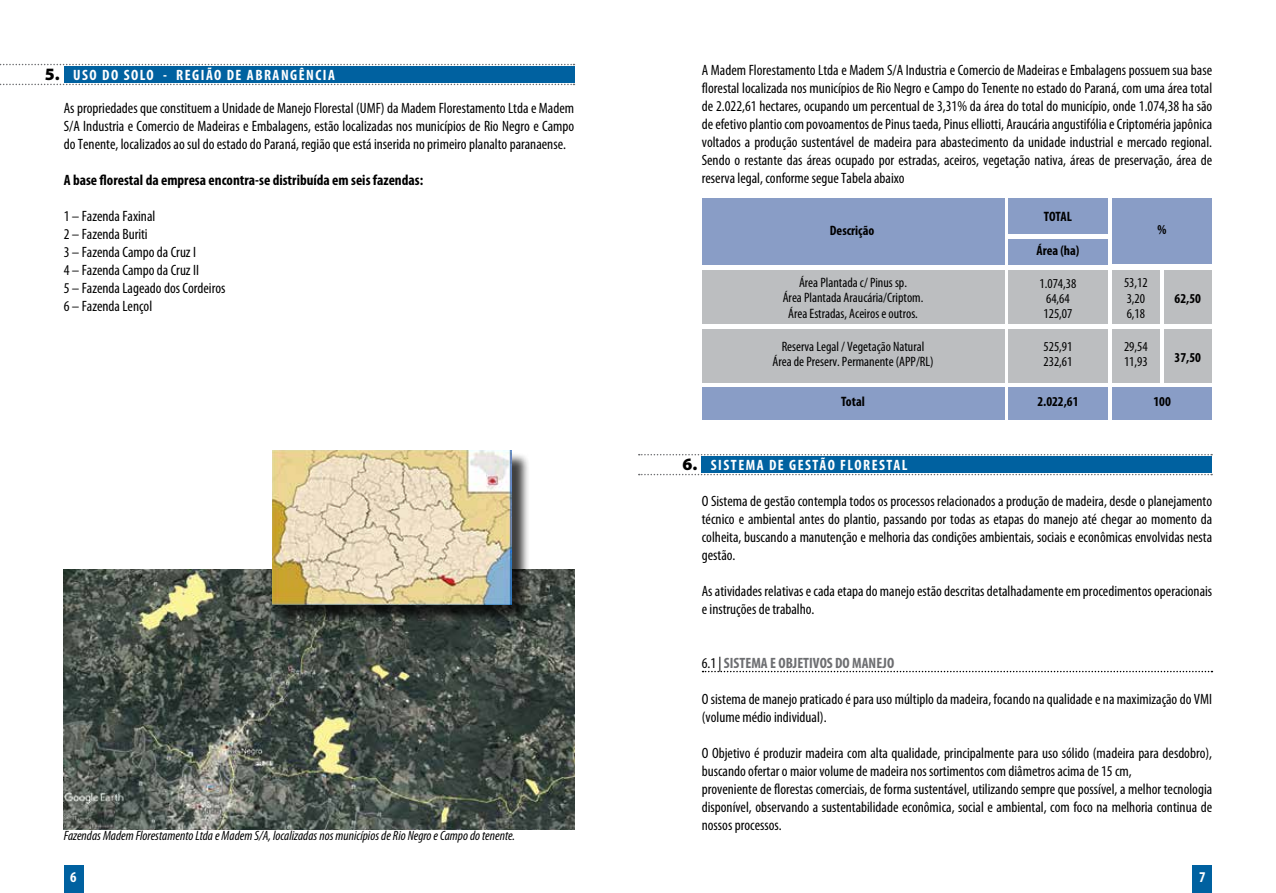
<style>
.page{position:relative;width:1276px;height:893px;background:#fff}
.page>*{position:absolute;margin:0;border:0;box-sizing:border-box;transform-origin:0 0}
.t1{font:900 17.4px "Myriad Pro";color:#000}
.t2{font:condensed 15px/18px "Myriad Pro";color:#000}
.t3{font:700 condensed 15px "Myriad Pro";color:#000}
.t4{font:700 condensed 15px "Myriad Pro";letter-spacing:.1em;color:#fff}
.t5{font:700 condensed 15px "Myriad Pro";color:#6d6e71}
.t6{font:condensed 13.65px/15.1px "Myriad Pro";color:#000}
.t7{font:700 condensed 13.65px "Myriad Pro";color:#000}
.t8{font:italic condensed 13.5px "Myriad Pro";color:#000}
.s1{font-weight:900;font-stretch:normal;font-size:17.4px;color:#000}
.s2{font-weight:400;color:#000}
</style>
<div class="page">
<div style="left:64px;top:66px;width:510px;height:17px;background:#0061a0"></div>
<svg style="left:0;top:64px;width:574px;height:1px"></svg>
<svg style="left:0;top:84px;width:574px;height:1px"></svg>
<svg style="left:702px;top:671px;width:510px;height:1px"></svg>
<div style="left:701px;top:456px;width:511px;height:17px;background:#0061a0"></div>
<svg style="left:639px;top:454px;width:573px;height:1px"></svg>
<svg style="left:639px;top:474px;width:573px;height:1px"></svg>
<div style="left:702px;top:199px;width:302px;height:66px;background:#899dc6"></div>
<div style="left:702px;top:387px;width:302px;height:33px;background:#899dc6"></div>
<div style="left:1008px;top:387px;width:100px;height:33px;background:#899dc6"></div>
<div style="left:1112px;top:387px;width:100px;height:33px;background:#899dc6"></div>
<div style="left:702px;top:270px;width:302px;height:54px;background:#bcbec0"></div>
<div style="left:702px;top:330px;width:302px;height:53px;background:#bcbec0"></div>
<div style="left:1008px;top:270px;width:100px;height:54px;background:#bcbec0"></div>
<div style="left:1008px;top:330px;width:100px;height:53px;background:#bcbec0"></div>
<div style="left:1112px;top:270px;width:47px;height:54px;background:#bcbec0"></div>
<div style="left:1112px;top:330px;width:47px;height:53px;background:#bcbec0"></div>
<div style="left:1164px;top:270px;width:48px;height:54px;background:#bcbec0"></div>
<div style="left:1164px;top:330px;width:48px;height:53px;background:#bcbec0"></div>
<div style="left:1008px;top:199px;width:100px;height:35px;background:#899dc6"></div>
<div style="left:1112px;top:199px;width:100px;height:65px;background:#899dc6"></div>
<div style="left:1008px;top:239px;width:100px;height:26px;background:#899dc6"></div>
<div style="left:1192px;top:866px;width:20px;height:27px;background:#0061a0"></div>
<div style="left:64px;top:866px;width:19px;height:27px;background:#0061a0"></div>
<img style="left:64px;top:570px;width:510px;height:259px">
<div style="left:274px;top:452px;width:256px;height:172px;background:#000;opacity:.75"></div>
<img style="left:272px;top:450px;width:240px;height:155px">
<p class="t1" style="left:45px;top:64px;width:16px">5.</p>
<p class="t4" style="left:73px;top:66px;width:263px">USO DO SOLO - REGIÃO DE ABRANGÊNCIA</p>
<p class="t2" style="left:64px;top:100px;width:512px;text-align:justify">As propriedades que constituem a Unidade de Manejo Florestal (UMF) da Madem Florestamento Ltda e Madem S/A Industria e Comercio de Madeiras e Embalagens, estão localizadas nos municípios de Rio Negro e Campo do Tenente, localizados ao sul do estado do Paraná, região que está inserida no primeiro planalto paranaense.</p>
<p class="t3" style="left:64px;top:171px;width:361px">A base florestal da empresa encontra-se distribuída em seis fazendas:</p>
<p class="t2" style="left:64px;top:208px;width:163px">1 – Fazenda Faxinal<br>2 – Fazenda Buriti<br>3 – Fazenda Campo da Cruz I<br>4 – Fazenda Campo da Cruz II<br>5 – Fazenda Lageado dos Cordeiros<br>6 – Fazenda Lençol</p>
<p class="t8" style="left:64px;top:828px;width:453px">Fazendas Madem Florestamento Ltda e Madem S/A, localizadas nos municípios de Rio Negro e Campo do tenente.</p>
<p class="t2" style="left:702px;top:61px;width:512px;text-align:justify">A Madem Florestamento Ltda e Madem S/A Industria e Comercio de Madeiras e Embalagens possuem sua base florestal localizada nos municípios de Rio Negro e Campo do Tenente no estado do Paraná, com uma área total de 2.022,61 hectares, ocupando um percentual de 3,31% da área do total do município, onde 1.074,38 ha são de efetivo plantio com povoamentos de Pinus taeda, Pinus elliotti, Araucária angustifólia e Criptoméria japônica voltados a produção sustentável de madeira para abastecimento da unidade industrial e mercado regional.<br>Sendo o restante das áreas ocupado por estradas, aceiros, vegetação nativa, áreas de preservação, área de reserva legal, conforme segue Tabela abaixo</p>
<p class="t7" style="left:830px;top:222px;width:46px">Descrição</p>
<p class="t7" style="left:1044px;top:208px;width:29px">TOTAL</p>
<p class="t7" style="left:1036px;top:242px;width:44px">Área (ha)</p>
<p class="t7" style="left:1157px;top:221px;width:10px">%</p>
<p class="t6" style="left:782px;top:275px;width:142px;text-align:center">Área Plantada c/ Pinus sp.<br>Área Plantada Araucária/Criptom.<br>Área Estradas, Aceiros e outros.</p>
<p class="t6" style="left:772px;top:339px;width:163px;text-align:center">Reserva Legal / Vegetação Natural<br>Área de Preserv. Permanente (APP/RL)</p>
<p class="t6" style="left:1039px;top:276px;width:38px">1.074,38<br>64,64<br>125,07</p>
<p class="t6" style="left:1043px;top:339px;width:30px">525,91<br>232,61</p>
<p class="t6" style="left:1124px;top:276px;width:25px">53,12<br>3,20<br>6,18</p>
<p class="t6" style="left:1124px;top:339px;width:25px">29,54<br>11,93</p>
<p class="t7" style="left:1174px;top:289px;width:28px">62,50</p>
<p class="t7" style="left:1174px;top:349px;width:28px">37,50</p>
<p class="t7" style="left:841px;top:393px;width:25px">Total</p>
<p class="t7" style="left:1037px;top:393px;width:43px">2.022,61</p>
<p class="t7" style="left:1153px;top:393px;width:19px">100</p>
<p class="t4" style="left:682px;top:456px;width:226px"><span class="s1">6.</span> SISTEMA DE GESTÃO FLORESTAL</p>
<p class="t2" style="left:702px;top:492px;width:512px;text-align:justify">O Sistema de gestão contempla todos os processos relacionados a produção de madeira, desde o planejamento técnico e ambiental antes do plantio, passando por todas as etapas do manejo até chegar ao momento da colheita, buscando a manutenção e melhoria das condições ambientais, sociais e econômicas envolvidas nesta gestão.</p>
<p class="t2" style="left:702px;top:582px;width:512px">As atividades relativas e cada etapa do manejo estão descritas detalhadamente em procedimentos operacionais e instruções de trabalho.</p>
<p class="t5" style="left:702px;top:653px;width:194px"><span class="s2">6.1 |</span> SISTEMA E OBJETIVOS DO MANEJO</p>
<p class="t2" style="left:702px;top:690px;width:512px">O sistema de manejo praticado é para uso múltiplo da madeira, focando na qualidade e na maximização do VMI (volume médio individual).</p>
<p class="t2" style="left:702px;top:744px;width:512px">O Objetivo é produzir madeira com alta qualidade, principalmente para uso sólido (madeira para desdobro), buscando ofertar o maior volume de madeira nos sortimentos com diâmetros acima de 15 cm,<br>proveniente de florestas comerciais, de forma sustentável, utilizando sempre que possível, a melhor tecnologia disponível, observando a sustentabilidade econômica, social e ambiental, com foco na melhoria continua de nossos processos.</p>
<p class="t4" style="left:70px;top:867px;width:8px">6</p>
<p class="t4" style="left:1199px;top:867px;width:8px">7</p>
</div>
